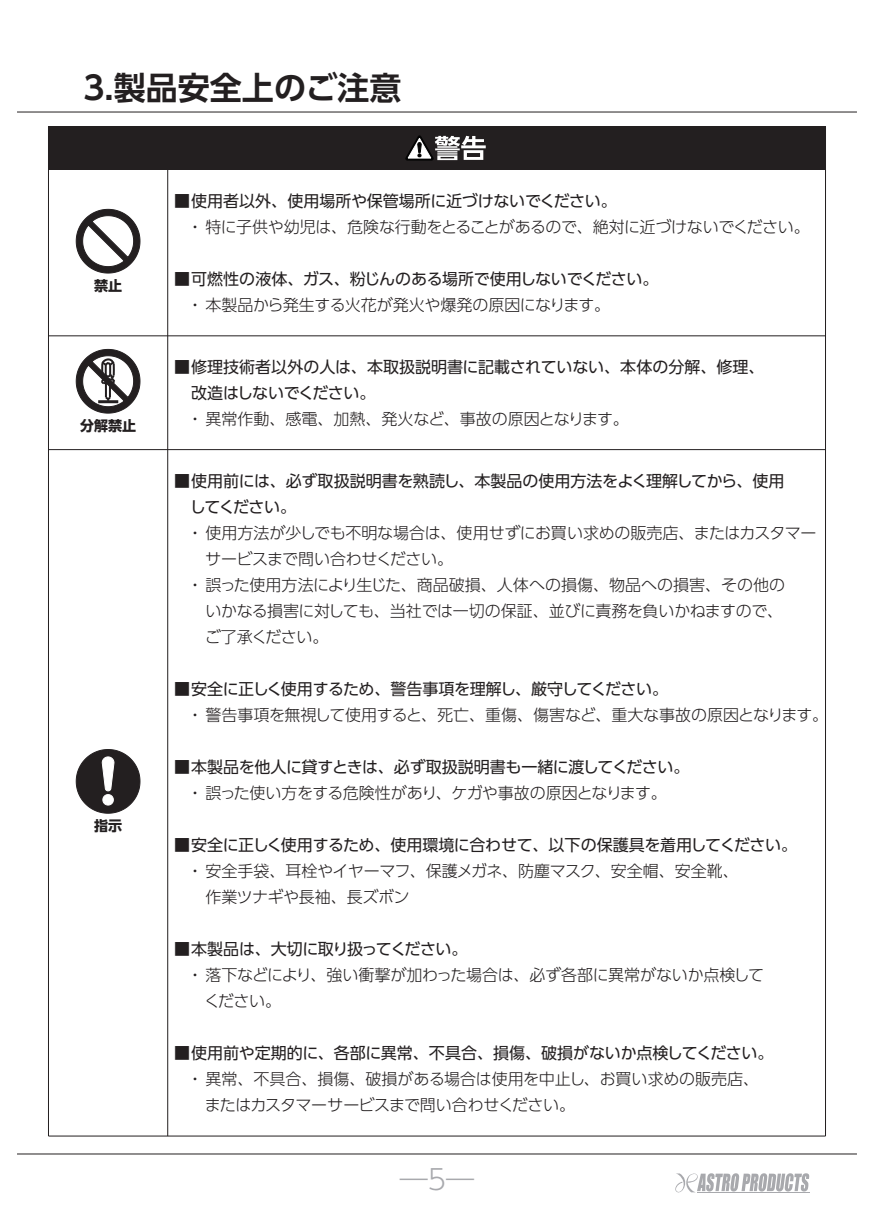
<style>
.page{position:relative;width:874px;height:1225px;background:#fff}
.page>*{position:absolute;margin:0;border:0;box-sizing:border-box;transform-origin:0 0}
.t1{font:700 32px "UD Shin Go Pr 6 De";color:#231f20}
.t2{font:300 28px "UD Shin Go Pr 6";color:#a8a9ad}
.t3{font:300 16px/26px "UD Shin Go Pr 6";letter-spacing:-.02em;color:#231f20}
.t4{font:16px/26px "UD Shin Go Pr 6";letter-spacing:-.015em;color:#231f20}
.t5{font:300 16px "UD Shin Go Pr 6";color:#231f20}
.t6{font:16px "UD Shin Go Pr 6";letter-spacing:-.035em;color:#231f20}
.t7{font:700 14px "UD Shin Go Pr 6";color:#231f20}
</style>
<div class="page">
<hr style="left:17px;top:1153px;width:839px;height:1px;background:#231f20">
<hr style="left:17px;top:111px;width:839px;height:1px;background:#231f20">
<hr style="left:48px;top:126px;width:1px;height:1010px;background:#231f20">
<hr style="left:48px;top:1135px;width:777px;height:1px;background:#231f20">
<hr style="left:824px;top:126px;width:1px;height:1010px;background:#231f20">
<hr style="left:167px;top:126px;width:1px;height:1010px;background:#231f20">
<div style="left:48px;top:126px;width:777px;height:43px;background:#231f20"></div>
<svg style="left:405px;top:136px;width:80px;height:24px"></svg>
<hr style="left:48px;top:449px;width:777px;height:1px;background:#231f20">
<hr style="left:48px;top:335px;width:777px;height:1px;background:#231f20">
<svg style="left:76px;top:209px;width:64px;height:64px"></svg>
<svg style="left:76px;top:749px;width:64px;height:64px"></svg>
<svg style="left:76px;top:349px;width:64px;height:64px"></svg>
<svg style="left:675px;top:1173px;width:133px;height:20px"></svg>
<hr style="left:696px;top:1192px;width:113px;height:1px;background:#a8a9ad">
<h1 class="t1" style="left:83px;top:62px;width:319px">3.製品安全上のご注意</h1>
<p class="t7" style="left:94px;top:274px;width:29px">禁止</p>
<p class="t7" style="left:80px;top:414px;width:58px">分解禁止</p>
<p class="t7" style="left:94px;top:814px;width:29px">指示</p>
<p class="t4" style="left:174px;top:187px;width:444px">■ 使用者以外、使用場所や保管場所に近づけないでください。</p>
<p class="t3" style="left:187px;top:213px;width:623px">・ 特に子供や幼児は、危険な行動をとることがあるので、絶対に近づけないでください。</p>
<p class="t4" style="left:174px;top:265px;width:485px">■ 可燃性の液体、ガス、粉じんのある場所で使用しないでください。</p>
<p class="t3" style="left:187px;top:291px;width:424px">・ 本製品から発生する火花が発火や爆発の原因になります。</p>
<p class="t4" style="left:191px;top:353px;width:574px;text-indent:-17px">■ 修理技術者以外の人は、本取扱説明書に記載されていない、本体の分解、修理、改造はしないでください。</p>
<p class="t5" style="left:187px;top:406px;width:443px">・ 異常作動、感電、加熱、発火など、事故の原因となります。</p>
<p class="t4" style="left:189px;top:468px;width:596px;text-indent:-15px">■ 使用前には、必ず取扱説明書を熟読し、本製品の使用方法をよく理解してから、使用してください。</p>
<p class="t3" style="left:187px;top:519px;width:630px">・ 使用方法が少しでも不明な場合は、使用せずにお買い求めの販売店、またはカスタマー</p>
<p class="t3" style="left:205px;top:545px;width:249px">サービスまで問い合わせください。</p>
<p class="t5" style="left:187px;top:572px;width:599px">・ 誤った使用方法により生じた、商品破損、人体への損傷、物品への損害、その他の</p>
<p class="t3" style="left:205px;top:597px;width:579px">いかなる損害に対しても、当社では一切の保証、並びに責務を負いかねますので、</p>
<p class="t3" style="left:205px;top:623px;width:125px">ご了承ください。</p>
<p class="t4" style="left:174px;top:676px;width:495px">■ 安全に正しく使用するため、警告事項を理解し、厳守してください。</p>
<p class="t3" style="left:187px;top:701px;width:642px">・ 警告事項を無視して使用すると、死亡、重傷、傷害など、重大な事故の原因となります。</p>
<p class="t4" style="left:174px;top:754px;width:516px">■ 本製品を他人に貸すときは、必ず取扱説明書も一緒に渡してください。</p>
<p class="t3" style="left:187px;top:779px;width:481px">・ 誤った使い方をする危険性があり、ケガや事故の原因となります。</p>
<p class="t4" style="left:174px;top:832px;width:624px">■ 安全に正しく使用するため、使用環境に合わせて、以下の保護具を着用してください。</p>
<p class="t3" style="left:205px;top:857px;width:534px;text-indent:-18px">・ 安全手袋、耳栓やイヤーマフ、保護メガネ、防塵マスク、安全帽、安全靴、作業ツナギや長袖、長ズボン</p>
<p class="t6" style="left:174px;top:936px;width:295px">■ 本製品は、大切に取り扱ってください。</p>
<p class="t3" style="left:204px;top:961px;width:561px;text-indent:-17px">・ 落下などにより、強い衝撃が加わった場合は、必ず各部に異常がないか点検してください。</p>
<p class="t4" style="left:174px;top:1040px;width:600px">■ 使用前や定期的に、各部に異常、不具合、損傷、破損がないか点検してください。</p>
<p class="t3" style="left:205px;top:1065px;width:555px;text-indent:-18px">・ 異常、不具合、損傷、破損がある場合は使用を中止し、お買い求めの販売店、またはカスタマーサービスまで問い合わせください。</p>
<h2 class="t2" style="left:399px;top:1156px;width:76px">―5―</h2>
</div>
